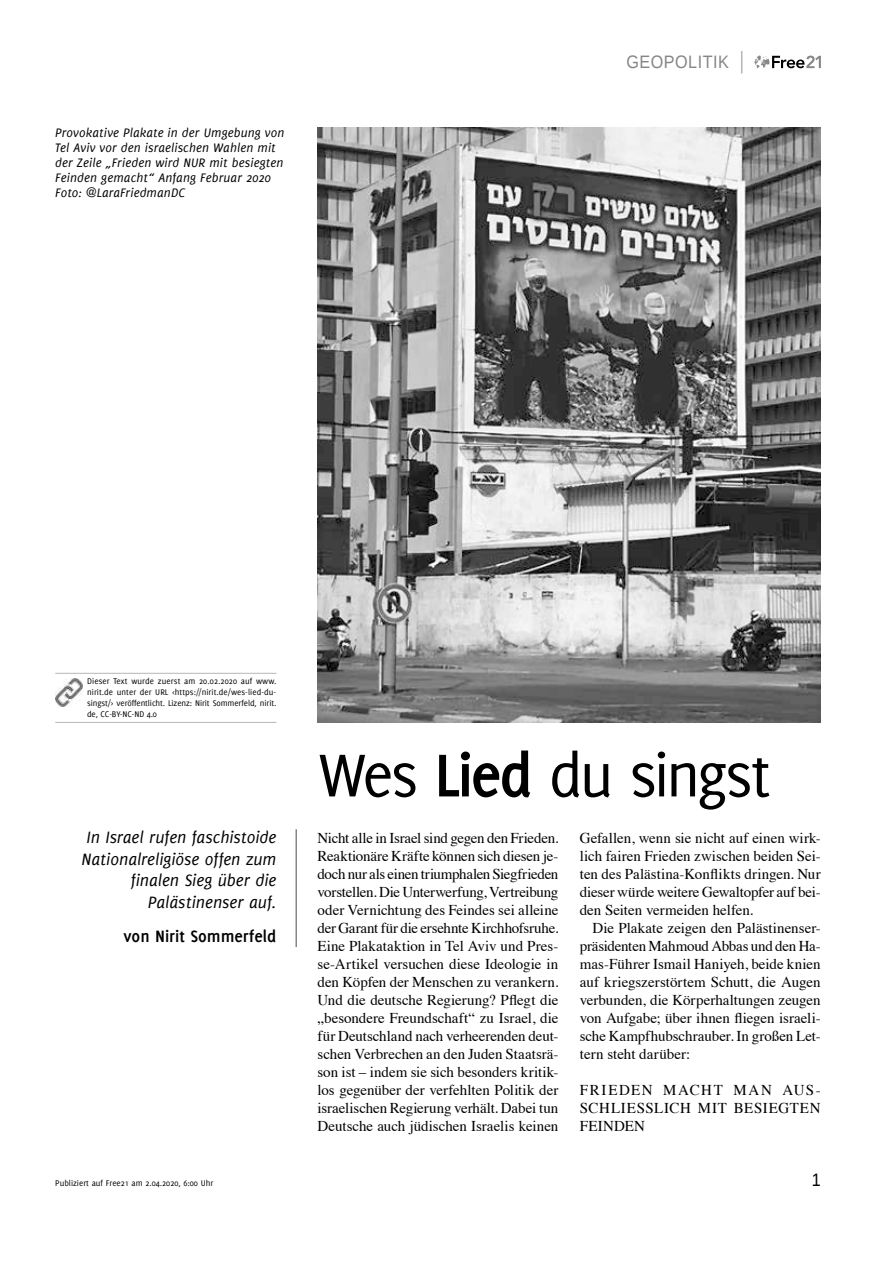
<style>
.page{position:relative;width:893px;height:1263px;background:#fff}
.page>*{position:absolute;margin:0;border:0;box-sizing:border-box;transform-origin:0 0}
.t1{font:66px "Delicious";letter-spacing:-.05em;color:#000}
.t2{font:italic 18px/21.6px "Delicious";letter-spacing:-.005em;color:#000;text-align:right}
.t3{font:700 18px "Delicious";color:#000}
.t4{font:18px "Liberation Sans";letter-spacing:.03em;color:#868686;scale:.9 1}
.t5{font:18px "Liberation Sans";color:#000;scale:.9 1}
.t6{font:15px/18px "Times";color:#000;text-align:justify}
.t7{font:italic 13.5px/15px "Delicious";letter-spacing:.01em;color:#000}
.t8{font:9px/10.8px "Delicious";letter-spacing:-.01em;color:#000;text-align:justify}
.s1{font-weight:700}
</style>
<div class="page">
<svg style="left:755px;top:55px;width:66px;height:13px"></svg>
<svg style="left:741px;top:51px;width:1px;height:23px"></svg>
<hr style="left:295px;top:829px;width:2px;height:118px;background:#868686">
<img style="left:317px;top:128px;width:504px;height:595px">
<hr style="left:55px;top:673px;width:221px;height:1px;background:#b6b6b6">
<hr style="left:55px;top:722px;width:221px;height:1px;background:#b6b6b6">
<img style="left:55px;top:679px;width:28px;height:27px">
<p class="t7" style="left:55px;top:125px;width:231px">Provokative Plakate in der Umgebung von Tel Aviv vor den israelischen Wahlen mit der Zeile „Frieden wird NUR mit besiegten Feinden gemacht“ Anfang Februar 2020<br>Foto: @LaraFriedmanDC</p>
<p class="t4" style="left:626px;top:52px;width:115px">GEOPOLITIK</p>
<p class="t8" style="left:87px;top:676px;width:191px">Dieser Text wurde zuerst am 20.02.2020 auf www. nirit.de unter der URL &lt;https://nirit.de/wes-lied-du&shy;singst/&gt; veröffentlicht. Lizenz: Nirit Sommerfeld, nirit. de, CC-BY-NC-ND 4.0</p>
<p class="t2" style="left:82px;top:826px;width:196px">In Israel rufen faschistoide<br>Nationalreligiöse offen zum finalen Sieg über die<br>Palästinenser auf.</p>
<p class="t3" style="left:124px;top:926px;width:154px">von Nirit Sommerfeld</p>
<h1 class="t1" style="left:319px;top:738px;width:454px">Wes <span class="s1">Lied</span> du singst</h1>
<p class="t6" style="left:317px;top:828px;width:242px">Nicht alle in Israel sind gegen den Frieden.<br>Reaktionäre Kräfte können sich diesen je&shy;doch nur als einen triumphalen Siegfrieden vorstellen. Die Unterwerfung, Vertreibung oder Vernichtung des Feindes sei alleine der Garant für die ersehnte Kirchhofsruhe.<br>Eine Plakataktion in Tel Aviv und Pres&shy;se-Artikel versuchen diese Ideologie in den Köpfen der Menschen zu verankern.<br>Und die deutsche Regierung? Pflegt die „besondere Freundschaft“ zu Israel, die für Deutschland nach verheerenden deut&shy;schen Verbrechen an den Juden Staatsrä&shy;son ist – indem sie sich besonders kritik&shy;los gegenüber der verfehlten Politik der israelischen Regierung verhält. Dabei tun Deutsche auch jüdischen Israelis keinen</p>
<p class="t6" style="left:580px;top:828px;width:242px">Gefallen, wenn sie nicht auf einen wirk&shy;lich fairen Frieden zwischen beiden Sei&shy;ten des Palästina-Konflikts dringen. Nur dieser würde weitere Gewaltopfer auf bei&shy;den Seiten vermeiden helfen.</p>
<p class="t6" style="left:580px;top:918px;width:242px;text-indent:13px">Die Plakate zeigen den Palästinenser&shy;präsidenten Mahmoud Abbas und den Ha&shy;mas-Führer Ismail Haniyeh, beide knien auf kriegszerstörtem Schutt, die Augen verbunden, die Körperhaltungen zeugen von Aufgabe; über ihnen fliegen israeli&shy;sche Kampfhubschrauber. In großen Let&shy;tern steht darüber:</p>
<p class="t6" style="left:580px;top:1080px;width:242px">FRIEDEN MACHT MAN AUS-SCHLIESSLICH MIT BESIEGTEN FEINDEN</p>
<p class="t8" style="left:55px;top:1177px;width:159px">Publiziert auf Free21 am 2.04.2020, 6:00 Uhr</p>
<p class="t5" style="left:812px;top:1169px;width:12px">1</p>
</div>
